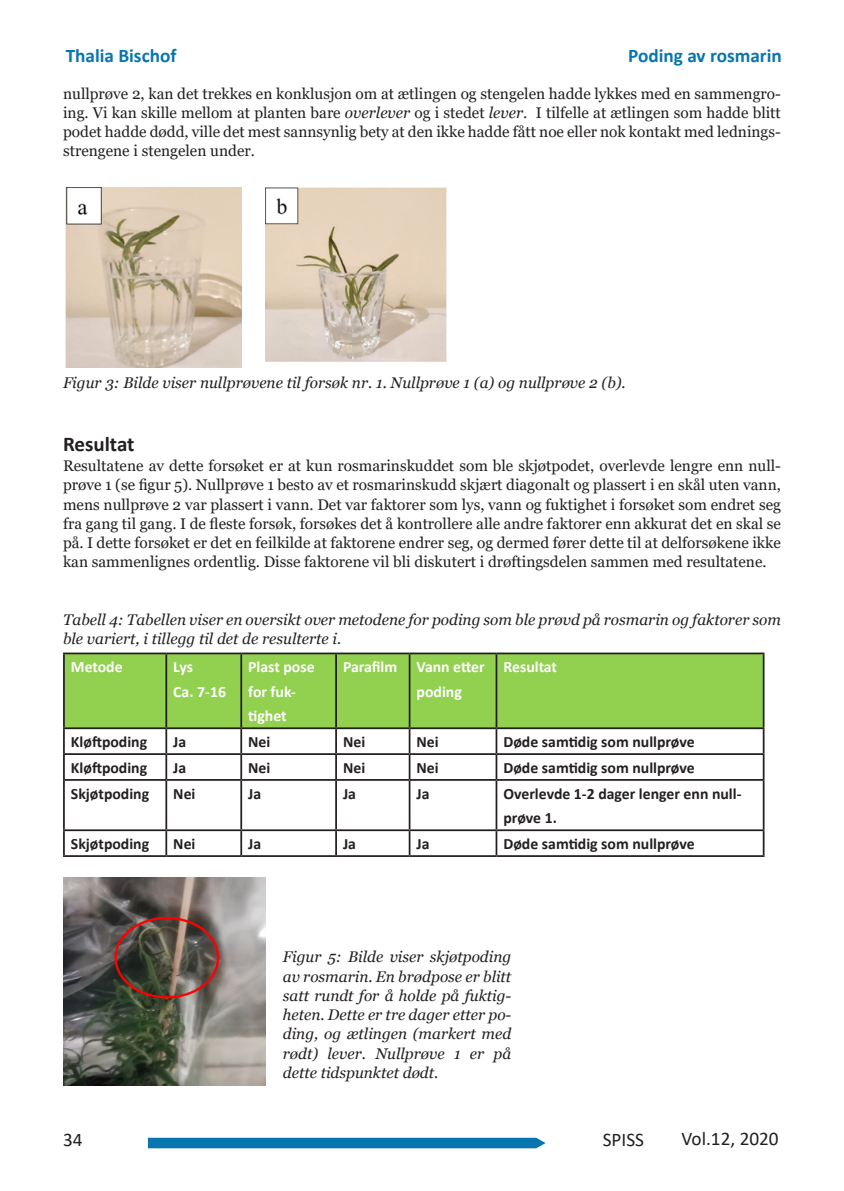
<style>
.page{position:relative;width:844px;height:1191px;background:#fff}
.page>*{position:absolute;margin:0;border:0;box-sizing:border-box;transform-origin:0 0}
.Mellomtittel_1{font:700 21px "Calibri";color:#231f20}
.Topptekst{font:700 19.25px "Calibri";color:#0775af}
.t1{font:19.25px "Calibri";color:#231f20}
.Tekst_i_tabell{font:700 15.75px/24.5px "Calibri";color:#231f20}
.Tekst_i_tabell-2{font:700 15.75px/24.5px "Calibri";color:#fff}
.Brødtekst_1{font:15.4px/19.2px "Georgia";color:#231f20;text-align:justify}
.Brødtekst_1-2{font:italic 15.4px/19.2px "Georgia";color:#231f20}
.s1{font-style:italic}
</style>
<div class="page">
<svg style="left:148px;top:1137px;width:397px;height:11px;background:#1a7fb5"></svg>
<img style="left:65px;top:188px;width:176px;height:179px">
<img style="left:266px;top:188px;width:180px;height:174px">
<img style="left:63px;top:877px;width:203px;height:208px">
<div style="left:65px;top:654px;width:697px;height:73px;background:#92d050"></div>
<hr style="left:63px;top:652px;width:103px;height:2px;background:#231f20">
<hr style="left:63px;top:654px;width:2px;height:73px;background:#231f20">
<hr style="left:166px;top:652px;width:75px;height:2px;background:#231f20">
<hr style="left:165px;top:654px;width:2px;height:73px;background:#231f20">
<hr style="left:241px;top:652px;width:95px;height:2px;background:#231f20">
<hr style="left:240px;top:654px;width:2px;height:73px;background:#231f20">
<hr style="left:336px;top:652px;width:73px;height:2px;background:#231f20">
<hr style="left:335px;top:654px;width:2px;height:73px;background:#231f20">
<hr style="left:409px;top:652px;width:87px;height:2px;background:#231f20">
<hr style="left:408px;top:654px;width:2px;height:73px;background:#231f20">
<hr style="left:496px;top:652px;width:268px;height:2px;background:#231f20">
<hr style="left:495px;top:654px;width:2px;height:73px;background:#231f20">
<hr style="left:762px;top:654px;width:2px;height:73px;background:#231f20">
<hr style="left:63px;top:727px;width:103px;height:2px;background:#231f20">
<hr style="left:63px;top:729px;width:2px;height:24px;background:#231f20">
<hr style="left:166px;top:727px;width:75px;height:2px;background:#231f20">
<hr style="left:165px;top:729px;width:2px;height:24px;background:#231f20">
<hr style="left:241px;top:727px;width:95px;height:2px;background:#231f20">
<hr style="left:240px;top:729px;width:2px;height:24px;background:#231f20">
<hr style="left:336px;top:727px;width:73px;height:2px;background:#231f20">
<hr style="left:335px;top:729px;width:2px;height:24px;background:#231f20">
<hr style="left:409px;top:727px;width:87px;height:2px;background:#231f20">
<hr style="left:408px;top:729px;width:2px;height:24px;background:#231f20">
<hr style="left:496px;top:727px;width:268px;height:2px;background:#231f20">
<hr style="left:495px;top:729px;width:2px;height:24px;background:#231f20">
<hr style="left:762px;top:729px;width:2px;height:24px;background:#231f20">
<hr style="left:63px;top:753px;width:103px;height:2px;background:#231f20">
<hr style="left:63px;top:755px;width:2px;height:24px;background:#231f20">
<hr style="left:166px;top:753px;width:75px;height:2px;background:#231f20">
<hr style="left:165px;top:755px;width:2px;height:24px;background:#231f20">
<hr style="left:241px;top:753px;width:95px;height:2px;background:#231f20">
<hr style="left:240px;top:755px;width:2px;height:24px;background:#231f20">
<hr style="left:336px;top:753px;width:73px;height:2px;background:#231f20">
<hr style="left:335px;top:755px;width:2px;height:24px;background:#231f20">
<hr style="left:409px;top:753px;width:87px;height:2px;background:#231f20">
<hr style="left:408px;top:755px;width:2px;height:24px;background:#231f20">
<hr style="left:496px;top:753px;width:268px;height:2px;background:#231f20">
<hr style="left:495px;top:755px;width:2px;height:24px;background:#231f20">
<hr style="left:762px;top:755px;width:2px;height:24px;background:#231f20">
<hr style="left:63px;top:779px;width:103px;height:2px;background:#231f20">
<hr style="left:63px;top:781px;width:2px;height:48px;background:#231f20">
<hr style="left:166px;top:779px;width:75px;height:2px;background:#231f20">
<hr style="left:165px;top:781px;width:2px;height:48px;background:#231f20">
<hr style="left:241px;top:779px;width:95px;height:2px;background:#231f20">
<hr style="left:240px;top:781px;width:2px;height:48px;background:#231f20">
<hr style="left:336px;top:779px;width:73px;height:2px;background:#231f20">
<hr style="left:335px;top:781px;width:2px;height:48px;background:#231f20">
<hr style="left:409px;top:779px;width:87px;height:2px;background:#231f20">
<hr style="left:408px;top:781px;width:2px;height:48px;background:#231f20">
<hr style="left:496px;top:779px;width:268px;height:2px;background:#231f20">
<hr style="left:495px;top:781px;width:2px;height:48px;background:#231f20">
<hr style="left:762px;top:781px;width:2px;height:48px;background:#231f20">
<hr style="left:63px;top:829px;width:103px;height:2px;background:#231f20">
<hr style="left:63px;top:831px;width:2px;height:24px;background:#231f20">
<hr style="left:166px;top:829px;width:75px;height:2px;background:#231f20">
<hr style="left:165px;top:831px;width:2px;height:24px;background:#231f20">
<hr style="left:241px;top:829px;width:95px;height:2px;background:#231f20">
<hr style="left:240px;top:831px;width:2px;height:24px;background:#231f20">
<hr style="left:336px;top:829px;width:73px;height:2px;background:#231f20">
<hr style="left:335px;top:831px;width:2px;height:24px;background:#231f20">
<hr style="left:409px;top:829px;width:87px;height:2px;background:#231f20">
<hr style="left:408px;top:831px;width:2px;height:24px;background:#231f20">
<hr style="left:496px;top:829px;width:268px;height:2px;background:#231f20">
<hr style="left:495px;top:831px;width:2px;height:24px;background:#231f20">
<hr style="left:762px;top:831px;width:2px;height:24px;background:#231f20">
<hr style="left:63px;top:855px;width:103px;height:2px;background:#231f20">
<hr style="left:166px;top:855px;width:75px;height:2px;background:#231f20">
<hr style="left:241px;top:855px;width:95px;height:2px;background:#231f20">
<hr style="left:336px;top:855px;width:73px;height:2px;background:#231f20">
<hr style="left:409px;top:855px;width:87px;height:2px;background:#231f20">
<hr style="left:496px;top:855px;width:268px;height:2px;background:#231f20">
<p class="Topptekst" style="left:66px;top:42px;width:112px">Thalia Bischof</p>
<p class="Topptekst" style="left:628px;top:42px;width:155px">Poding av rosmarin</p>
<p class="Brødtekst_1" style="left:63px;top:84px;width:719px">nullprøve 2, kan det trekkes en konklusjon om at ætlingen og stengelen hadde lykkes med en sammengro&shy;ing. Vi kan skille mellom at planten bare <span class="s1">overlever</span> og i stedet <span class="s1">lever</span>. I tilfelle at ætlingen som hadde blitt podet hadde dødd, ville det mest sannsynlig bety at den ikke hadde fått noe eller nok kontakt med lednings&shy;strengene i stengelen under.</p>
<p class="Brødtekst_1-2" style="left:63px;top:373px;width:564px">Figur 3: Bilde viser nullprøvene til forsøk nr. 1. Nullprøve 1 (a) og nullprøve 2 (b).</p>
<p class="Mellomtittel_1" style="left:63px;top:429px;width:73px">Resultat</p>
<p class="Brødtekst_1" style="left:63px;top:456px;width:719px">Resultatene av dette forsøket er at kun rosmarinskuddet som ble skjøtpodet, overlevde lengre enn null&shy;prøve 1 (se figur 5). Nullprøve 1 besto av et rosmarinskudd skjært diagonalt og plassert i en skål uten vann, mens nullprøve 2 var plassert i vann. Det var faktorer som lys, vann og fuktighet i forsøket som endret seg fra gang til gang. I de fleste forsøk, forsøkes det å kontrollere alle andre faktorer enn akkurat det en skal se på. I dette forsøket er det en feilkilde at faktorene endrer seg, og dermed fører dette til at delforsøkene ikke kan sammenlignes ordentlig. Disse faktorene vil bli diskutert i drøftingsdelen sammen med resultatene.</p>
<p class="Brødtekst_1-2" style="left:63px;top:610px;width:719px">Tabell 4: Tabellen viser en oversikt over metodene for poding som ble prøvd på rosmarin og faktorer som ble variert, i tillegg til det de resulterte i.</p>
<p class="Tekst_i_tabell-2" style="left:71px;top:654px;width:53px">Metode</p>
<p class="Tekst_i_tabell-2" style="left:173px;top:654px;width:21px">Lys</p>
<p class="Tekst_i_tabell-2" style="left:173px;top:679px;width:54px">Ca. 7-16</p>
<p class="Tekst_i_tabell-2" style="left:248px;top:654px;width:68px">Plast pose for fuk&shy;tighet</p>
<p class="Tekst_i_tabell-2" style="left:343px;top:654px;width:56px">Parafilm</p>
<p class="Tekst_i_tabell-2" style="left:416px;top:654px;width:70px">Vann etter poding</p>
<p class="Tekst_i_tabell-2" style="left:503px;top:654px;width:55px">Resultat</p>
<p class="Tekst_i_tabell" style="left:71px;top:729px;width:78px">Kløftpoding</p>
<p class="Tekst_i_tabell" style="left:173px;top:729px;width:14px">Ja</p>
<p class="Tekst_i_tabell" style="left:248px;top:729px;width:24px">Nei</p>
<p class="Tekst_i_tabell" style="left:343px;top:729px;width:24px">Nei</p>
<p class="Tekst_i_tabell" style="left:416px;top:729px;width:24px">Nei</p>
<p class="Tekst_i_tabell" style="left:503px;top:729px;width:193px">Døde samtidig som nullprøve</p>
<p class="Tekst_i_tabell" style="left:71px;top:755px;width:78px">Kløftpoding</p>
<p class="Tekst_i_tabell" style="left:173px;top:755px;width:14px">Ja</p>
<p class="Tekst_i_tabell" style="left:248px;top:755px;width:24px">Nei</p>
<p class="Tekst_i_tabell" style="left:343px;top:755px;width:24px">Nei</p>
<p class="Tekst_i_tabell" style="left:416px;top:755px;width:24px">Nei</p>
<p class="Tekst_i_tabell" style="left:503px;top:755px;width:193px">Døde samtidig som nullprøve</p>
<p class="Tekst_i_tabell" style="left:71px;top:781px;width:80px">Skjøtpoding</p>
<p class="Tekst_i_tabell" style="left:173px;top:781px;width:24px">Nei</p>
<p class="Tekst_i_tabell" style="left:248px;top:781px;width:14px">Ja</p>
<p class="Tekst_i_tabell" style="left:343px;top:781px;width:14px">Ja</p>
<p class="Tekst_i_tabell" style="left:416px;top:781px;width:14px">Ja</p>
<p class="Tekst_i_tabell" style="left:503px;top:781px;width:239px">Overlevde 1-2 dager lenger enn null&shy;prøve 1.</p>
<p class="Tekst_i_tabell" style="left:71px;top:831px;width:80px">Skjøtpoding</p>
<p class="Tekst_i_tabell" style="left:173px;top:831px;width:24px">Nei</p>
<p class="Tekst_i_tabell" style="left:248px;top:831px;width:14px">Ja</p>
<p class="Tekst_i_tabell" style="left:343px;top:831px;width:14px">Ja</p>
<p class="Tekst_i_tabell" style="left:416px;top:831px;width:14px">Ja</p>
<p class="Tekst_i_tabell" style="left:503px;top:831px;width:193px">Døde samtidig som nullprøve</p>
<p class="Brødtekst_1-2" style="left:283px;top:947px;width:230px;text-align:justify">Figur 5: Bilde viser skjøtpoding av rosmarin. En brødpose er blitt satt rundt for å holde på fuktig&shy;heten. Dette er tre dager etter po&shy;ding, og ætlingen (markert med rødt) lever. Nullprøve 1 er på dette tidspunktet dødt.</p>
<p class="t1" style="left:63px;top:1126px;width:21px">34</p>
<p class="t1" style="left:602px;top:1126px;width:43px">SPISS</p>
<p class="t1" style="left:681px;top:1125px;width:99px">Vol.12, 2020</p>
</div>
